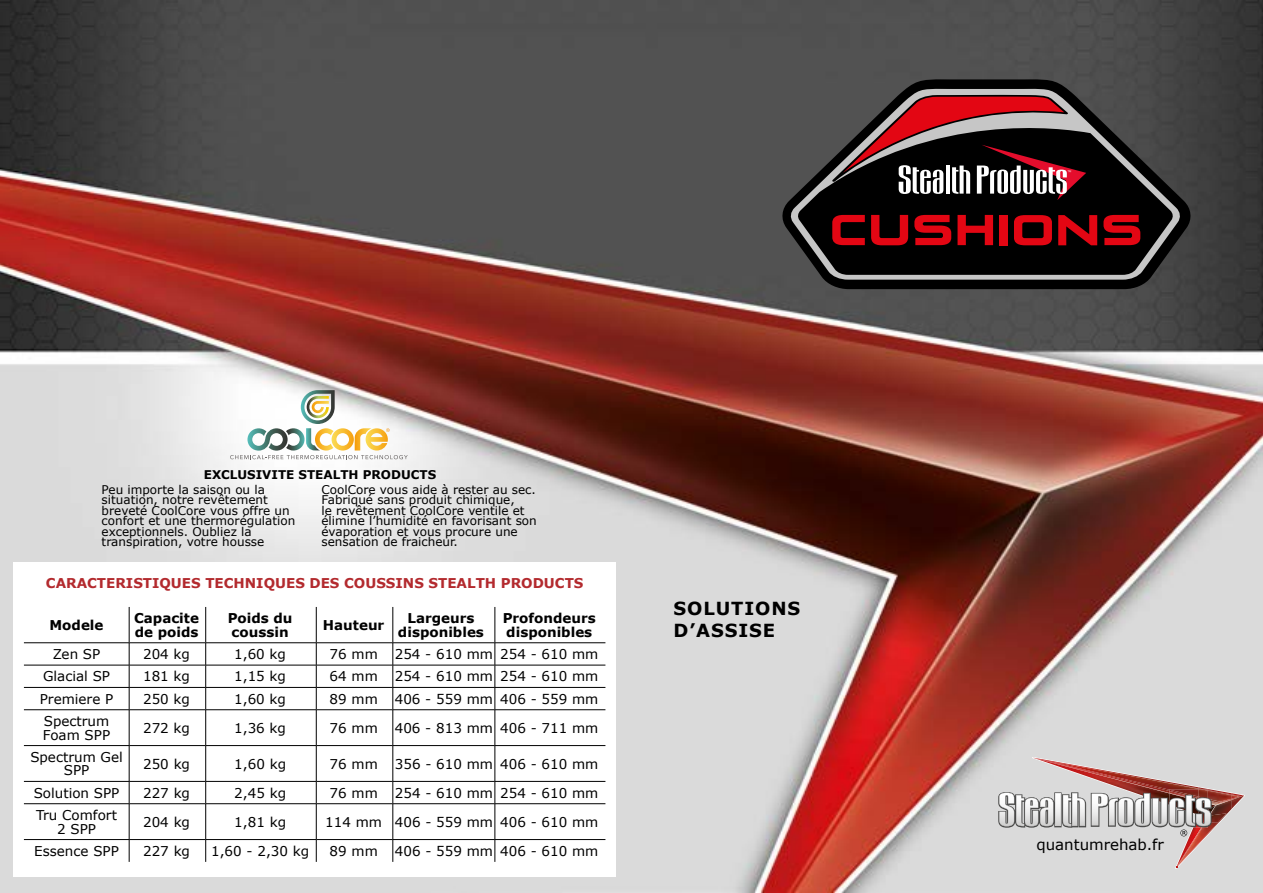
<style>
.page{position:relative;width:1263px;height:893px;background:#fff}
.page>*{position:absolute;margin:0;border:0;box-sizing:border-box;transform-origin:0 0}
.t1{font:700 18px/21.6px "Verdana";letter-spacing:.05em;color:#000}
.t2{font:15px "Verdana";color:#000}
.t3{font:13.5px/13.5px "Verdana";color:#000;text-align:center}
.t4{font:700 13.5px/13.5px "Verdana";color:#000}
.t5{font:700 13.5px "Verdana";color:#b32a2e}
.t6{font:12px/10.5px "Verdana";color:#000}
.t7{font:700 12px "Verdana";color:#000}
</style>
<div class="page">
<img style="left:0;top:0;width:1263px;height:893px">
<svg style="left:782px;top:79px;width:408px;height:210px;background:#2c2c2c"></svg>
<svg style="left:790px;top:89px;width:391px;height:191px;background:#2c2c2c"></svg>
<svg style="left:832px;top:215px;width:33px;height:30px"></svg>
<svg style="left:871px;top:215px;width:37px;height:30px"></svg>
<svg style="left:914px;top:215px;width:37px;height:30px"></svg>
<svg style="left:957px;top:215px;width:36px;height:30px"></svg>
<div style="left:999px;top:215px;width:9px;height:30px;background:#e30613"></div>
<svg style="left:1014px;top:215px;width:38px;height:30px"></svg>
<svg style="left:1058px;top:215px;width:39px;height:30px"></svg>
<svg style="left:1103px;top:215px;width:37px;height:30px"></svg>
<svg style="left:832px;top:95px;width:254px;height:105px;background:#613c3f"></svg>
<svg style="left:998px;top:757px;width:247px;height:112px;background:#ccc1c0"></svg>
<svg style="left:230px;top:390px;width:178px;height:69px"></svg>
<div style="left:14px;top:563px;width:602px;height:314px;background:#fff"></div>
<hr style="left:129px;top:607px;width:1px;height:35px;background:#000">
<hr style="left:205px;top:607px;width:1px;height:35px;background:#000">
<hr style="left:316px;top:607px;width:1px;height:35px;background:#000">
<hr style="left:393px;top:607px;width:1px;height:35px;background:#000">
<hr style="left:495px;top:607px;width:1px;height:35px;background:#000">
<hr style="left:24px;top:642px;width:105px;height:1px;background:#000">
<hr style="left:129px;top:642px;width:77px;height:1px;background:#000">
<hr style="left:206px;top:642px;width:110px;height:1px;background:#000">
<hr style="left:316px;top:642px;width:77px;height:1px;background:#000">
<hr style="left:393px;top:642px;width:102px;height:1px;background:#000">
<hr style="left:495px;top:642px;width:110px;height:1px;background:#000">
<hr style="left:24px;top:665px;width:105px;height:1px;background:#000">
<hr style="left:129px;top:665px;width:77px;height:1px;background:#000">
<hr style="left:206px;top:665px;width:110px;height:1px;background:#000">
<hr style="left:316px;top:665px;width:77px;height:1px;background:#000">
<hr style="left:393px;top:665px;width:102px;height:1px;background:#000">
<hr style="left:495px;top:665px;width:110px;height:1px;background:#000">
<hr style="left:24px;top:687px;width:105px;height:1px;background:#000">
<hr style="left:129px;top:687px;width:77px;height:1px;background:#000">
<svg style="left:129px;top:643px;width:1px;height:66px"></svg>
<hr style="left:206px;top:687px;width:110px;height:1px;background:#000">
<svg style="left:205px;top:643px;width:1px;height:66px"></svg>
<hr style="left:316px;top:687px;width:77px;height:1px;background:#000">
<svg style="left:316px;top:643px;width:1px;height:66px"></svg>
<hr style="left:393px;top:687px;width:102px;height:1px;background:#000">
<svg style="left:393px;top:643px;width:1px;height:66px"></svg>
<hr style="left:495px;top:687px;width:110px;height:1px;background:#000">
<svg style="left:495px;top:643px;width:1px;height:66px"></svg>
<hr style="left:24px;top:709px;width:105px;height:1px;background:#000">
<hr style="left:129px;top:709px;width:77px;height:1px;background:#000">
<hr style="left:129px;top:710px;width:1px;height:35px;background:#000">
<hr style="left:206px;top:709px;width:110px;height:1px;background:#000">
<hr style="left:205px;top:710px;width:1px;height:35px;background:#000">
<hr style="left:316px;top:709px;width:77px;height:1px;background:#000">
<hr style="left:316px;top:710px;width:1px;height:35px;background:#000">
<hr style="left:393px;top:709px;width:102px;height:1px;background:#000">
<hr style="left:393px;top:710px;width:1px;height:35px;background:#000">
<hr style="left:495px;top:709px;width:110px;height:1px;background:#000">
<hr style="left:495px;top:710px;width:1px;height:35px;background:#000">
<hr style="left:24px;top:745px;width:105px;height:1px;background:#000">
<hr style="left:129px;top:745px;width:77px;height:1px;background:#000">
<hr style="left:129px;top:746px;width:1px;height:35px;background:#000">
<hr style="left:206px;top:745px;width:110px;height:1px;background:#000">
<hr style="left:205px;top:746px;width:1px;height:35px;background:#000">
<hr style="left:316px;top:745px;width:77px;height:1px;background:#000">
<hr style="left:316px;top:746px;width:1px;height:35px;background:#000">
<hr style="left:393px;top:745px;width:102px;height:1px;background:#000">
<hr style="left:393px;top:746px;width:1px;height:35px;background:#000">
<hr style="left:495px;top:745px;width:110px;height:1px;background:#000">
<hr style="left:495px;top:746px;width:1px;height:35px;background:#000">
<hr style="left:24px;top:781px;width:105px;height:1px;background:#000">
<hr style="left:129px;top:781px;width:77px;height:1px;background:#000">
<svg style="left:129px;top:782px;width:1px;height:21px"></svg>
<hr style="left:206px;top:781px;width:110px;height:1px;background:#000">
<svg style="left:205px;top:782px;width:1px;height:21px"></svg>
<hr style="left:316px;top:781px;width:77px;height:1px;background:#000">
<svg style="left:316px;top:782px;width:1px;height:21px"></svg>
<hr style="left:393px;top:781px;width:102px;height:1px;background:#000">
<svg style="left:393px;top:782px;width:1px;height:21px"></svg>
<hr style="left:495px;top:781px;width:110px;height:1px;background:#000">
<svg style="left:495px;top:782px;width:1px;height:21px"></svg>
<hr style="left:24px;top:803px;width:105px;height:1px;background:#000">
<hr style="left:129px;top:803px;width:77px;height:1px;background:#000">
<hr style="left:129px;top:804px;width:1px;height:35px;background:#000">
<hr style="left:206px;top:803px;width:110px;height:1px;background:#000">
<hr style="left:205px;top:804px;width:1px;height:35px;background:#000">
<hr style="left:316px;top:803px;width:77px;height:1px;background:#000">
<hr style="left:316px;top:804px;width:1px;height:35px;background:#000">
<hr style="left:393px;top:803px;width:102px;height:1px;background:#000">
<hr style="left:393px;top:804px;width:1px;height:35px;background:#000">
<hr style="left:495px;top:803px;width:110px;height:1px;background:#000">
<hr style="left:495px;top:804px;width:1px;height:35px;background:#000">
<hr style="left:24px;top:839px;width:105px;height:1px;background:#000">
<hr style="left:129px;top:839px;width:77px;height:1px;background:#000">
<svg style="left:129px;top:840px;width:1px;height:22px"></svg>
<hr style="left:206px;top:839px;width:110px;height:1px;background:#000">
<svg style="left:205px;top:840px;width:1px;height:22px"></svg>
<hr style="left:316px;top:839px;width:77px;height:1px;background:#000">
<svg style="left:316px;top:840px;width:1px;height:22px"></svg>
<hr style="left:393px;top:839px;width:102px;height:1px;background:#000">
<svg style="left:393px;top:840px;width:1px;height:22px"></svg>
<hr style="left:495px;top:839px;width:110px;height:1px;background:#000">
<svg style="left:495px;top:840px;width:1px;height:22px"></svg>
<p class="t7" style="left:204px;top:467px;width:234px">EXCLUSIVITE STEALTH PRODUCTS</p>
<p class="t6" style="left:102px;top:484px;width:195px">Peu importe la saison ou la situation, notre revêtement breveté CoolCore vous offre un confort et une thermorégulation exceptionnels. Oubliez la transpiration, votre housse</p>
<p class="t6" style="left:321px;top:484px;width:217px">CoolCore vous aide à rester au sec.<br>Fabriqué sans produit chimique,<br>le revêtement CoolCore ventile et élimine l’humidité en favorisant son évaporation et vous procure une sensation de fraicheur.</p>
<p class="t5" style="left:46px;top:574px;width:539px">CARACTERISTIQUES TECHNIQUES DES COUSSINS STEALTH PRODUCTS</p>
<p class="t4" style="left:50px;top:618px;width:56px">Modele</p>
<p class="t4" style="left:134px;top:612px;width:66px">Capacite de poids</p>
<p class="t4" style="left:228px;top:612px;width:66px">Poids du coussin</p>
<p class="t4" style="left:323px;top:618px;width:63px">Hauteur</p>
<p class="t4" style="left:398px;top:612px;width:88px;text-align:center">Largeurs disponibles</p>
<p class="t4" style="left:503px;top:612px;width:95px">Profondeurs disponibles</p>
<p class="t3" style="left:53px;top:648px;width:49px">Zen SP</p>
<p class="t3" style="left:143px;top:648px;width:48px">204 kg</p>
<p class="t3" style="left:234px;top:648px;width:53px">1,60 kg</p>
<p class="t3" style="left:330px;top:648px;width:50px">76 mm</p>
<p class="t3" style="left:395px;top:648px;width:205px">254 - 610 mm 254 - 610 mm</p>
<p class="t3" style="left:43px;top:670px;width:68px">Glacial SP</p>
<p class="t3" style="left:143px;top:670px;width:48px">181 kg</p>
<p class="t3" style="left:234px;top:670px;width:53px">1,15 kg</p>
<p class="t3" style="left:330px;top:670px;width:50px">64 mm</p>
<p class="t3" style="left:395px;top:670px;width:205px">254 - 610 mm 254 - 610 mm</p>
<p class="t3" style="left:40px;top:692px;width:75px">Premiere P</p>
<p class="t3" style="left:143px;top:692px;width:48px">250 kg</p>
<p class="t3" style="left:234px;top:692px;width:53px">1,60 kg</p>
<p class="t3" style="left:330px;top:692px;width:50px">89 mm</p>
<p class="t3" style="left:395px;top:692px;width:205px">406 - 559 mm 406 - 559 mm</p>
<p class="t3" style="left:43px;top:715px;width:69px;text-align:left">Spectrum<br>Foam SPP</p>
<p class="t3" style="left:143px;top:721px;width:48px">272 kg</p>
<p class="t3" style="left:234px;top:721px;width:53px">1,36 kg</p>
<p class="t3" style="left:330px;top:721px;width:50px">76 mm</p>
<p class="t3" style="left:395px;top:721px;width:205px">406 - 813 mm 406 - 711 mm</p>
<p class="t3" style="left:30px;top:750px;width:94px">Spectrum Gel<br>SPP</p>
<p class="t3" style="left:143px;top:757px;width:48px">250 kg</p>
<p class="t3" style="left:234px;top:757px;width:53px">1,60 kg</p>
<p class="t3" style="left:330px;top:757px;width:50px">76 mm</p>
<p class="t3" style="left:395px;top:757px;width:205px">356 - 610 mm 406 - 610 mm</p>
<p class="t3" style="left:34px;top:786px;width:87px">Solution SPP</p>
<p class="t3" style="left:143px;top:786px;width:48px">227 kg</p>
<p class="t3" style="left:234px;top:786px;width:53px">2,45 kg</p>
<p class="t3" style="left:330px;top:786px;width:50px">76 mm</p>
<p class="t3" style="left:395px;top:786px;width:205px">254 - 610 mm 254 - 610 mm</p>
<p class="t3" style="left:36px;top:809px;width:82px">Tru Comfort<br>2 SPP</p>
<p class="t3" style="left:143px;top:815px;width:48px">204 kg</p>
<p class="t3" style="left:234px;top:815px;width:53px">1,81 kg</p>
<p class="t3" style="left:325px;top:815px;width:275px">114 mm 406 - 559 mm 406 - 610 mm</p>
<p class="t3" style="left:34px;top:844px;width:86px">Essence SPP</p>
<p class="t3" style="left:143px;top:844px;width:48px">227 kg</p>
<p class="t3" style="left:211px;top:844px;width:100px">1,60 - 2,30 kg</p>
<p class="t3" style="left:330px;top:844px;width:50px">89 mm</p>
<p class="t3" style="left:395px;top:844px;width:205px">406 - 559 mm 406 - 610 mm</p>
<h1 class="t1" style="left:673px;top:598px;width:128px">SOLUTIONS<br>D’ASSISE</h1>
<p class="t2" style="left:1036px;top:835px;width:129px">quantumrehab.fr</p>
</div>
